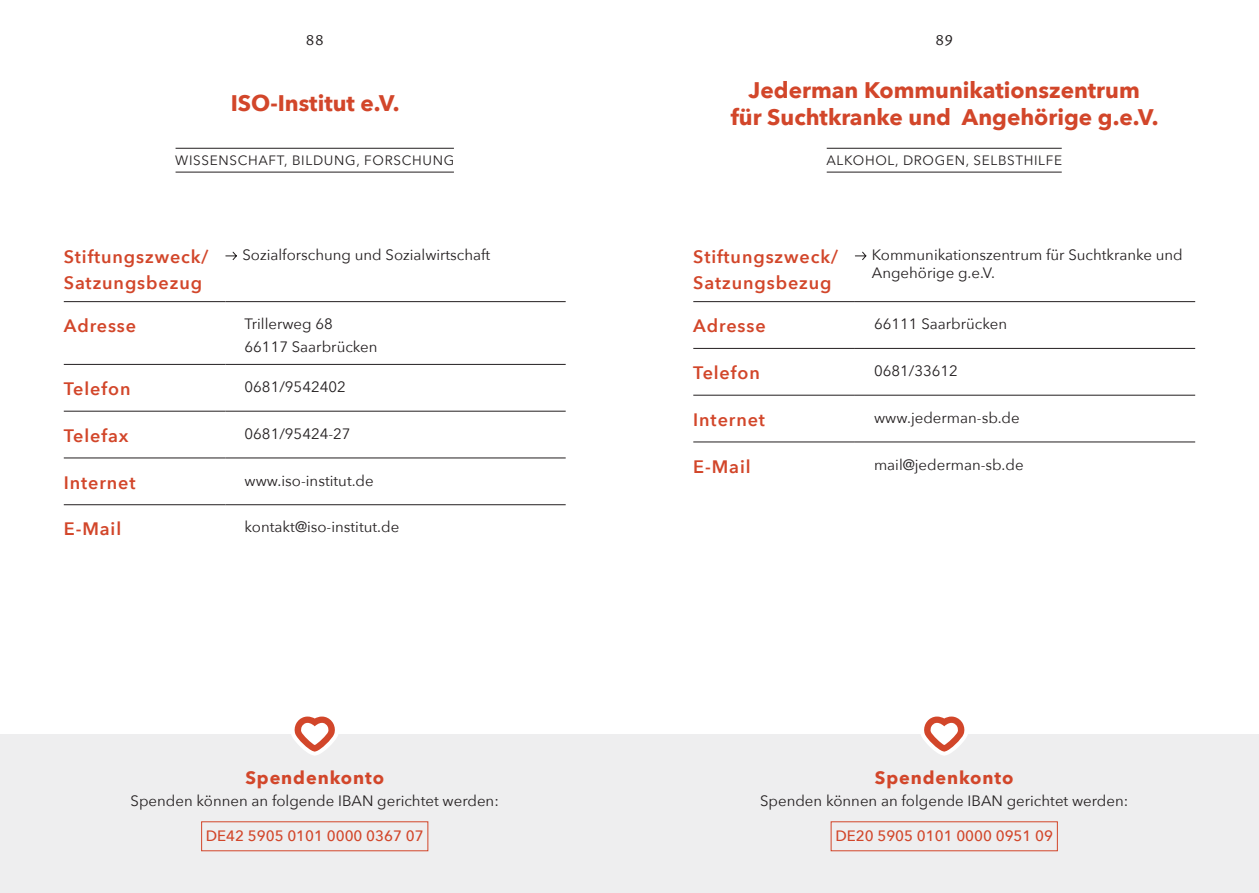
<style>
.page{position:relative;width:1259px;height:893px;background:#fff}
.page>*{position:absolute;margin:0;border:0;box-sizing:border-box;transform-origin:0 0}
.Vereinsname{font:700 22.5px/27px "Avenir Next";color:#d2462a;text-align:center}
.Tabelle_Head{font:600 18px "Avenir Next";letter-spacing:.05em;color:#d2462a}
.t1{font:700 18px "Avenir Next";letter-spacing:.05em;color:#d2462a}
.Tabelle_Copy{font:15px/18px "Avenir Next";color:#231f20}
.Spendenkonto_IBAN{font:500 15px "Avenir Next";color:#d2462a}
.t2{font:15px "Meta Pro Norm";color:#231f20}
.Kategorien{font:13.5px "Avenir Next";letter-spacing:.05em;color:#231f20}
</style>
<div class="page">
<div style="left:0;top:734px;width:1259px;height:159px;background:#eeeeef"></div>
<svg style="left:921px;top:716px;width:47px;height:40px"></svg>
<svg style="left:291px;top:716px;width:47px;height:40px"></svg>
<div style="left:201px;top:821px;width:227px;height:30px;border:1px solid #d2462a"></div>
<hr style="left:176px;top:148px;width:278px;height:1px;background:#231f20">
<hr style="left:176px;top:172px;width:278px;height:1px;background:#231f20">
<hr style="left:64px;top:301px;width:161px;height:1px;background:#231f20">
<hr style="left:64px;top:364px;width:161px;height:1px;background:#231f20">
<hr style="left:64px;top:411px;width:161px;height:1px;background:#231f20">
<hr style="left:64px;top:458px;width:161px;height:1px;background:#231f20">
<hr style="left:225px;top:301px;width:341px;height:1px;background:#231f20">
<hr style="left:225px;top:364px;width:341px;height:1px;background:#231f20">
<hr style="left:225px;top:411px;width:341px;height:1px;background:#231f20">
<hr style="left:225px;top:458px;width:341px;height:1px;background:#231f20">
<hr style="left:64px;top:504px;width:161px;height:1px;background:#231f20">
<hr style="left:225px;top:504px;width:341px;height:1px;background:#231f20">
<svg style="left:225px;top:251px;width:12px;height:9px"></svg>
<div style="left:830px;top:821px;width:227px;height:30px;border:1px solid #d2462a"></div>
<hr style="left:826px;top:148px;width:235px;height:1px;background:#231f20">
<hr style="left:826px;top:172px;width:235px;height:1px;background:#231f20">
<hr style="left:693px;top:301px;width:162px;height:1px;background:#231f20">
<hr style="left:693px;top:348px;width:162px;height:1px;background:#231f20">
<hr style="left:693px;top:395px;width:162px;height:1px;background:#231f20">
<hr style="left:855px;top:301px;width:340px;height:1px;background:#231f20">
<hr style="left:855px;top:348px;width:340px;height:1px;background:#231f20">
<hr style="left:855px;top:395px;width:340px;height:1px;background:#231f20">
<hr style="left:693px;top:442px;width:162px;height:1px;background:#231f20">
<hr style="left:855px;top:442px;width:340px;height:1px;background:#231f20">
<svg style="left:855px;top:251px;width:12px;height:9px"></svg>
<p class="t2" style="left:306px;top:29px;width:20px">88</p>
<p class="t2" style="left:935px;top:29px;width:19px">89</p>
<p class="Vereinsname" style="left:231px;top:89px;width:170px">ISO-Institut e.V.</p>
<p class="Kategorien" style="left:175px;top:149px;width:280px">WISSENSCHAFT, BILDUNG, FORSCHUNG</p>
<p class="Tabelle_Head" style="left:64px;top:241px;width:146px">Stiftungszweck/</p>
<p class="Tabelle_Head" style="left:64px;top:267px;width:140px">Satzungsbezug</p>
<p class="Tabelle_Copy" style="left:242px;top:245px;width:249px">Sozialforschung und Sozialwirtschaft</p>
<p class="Tabelle_Head" style="left:64px;top:311px;width:74px">Adresse</p>
<p class="Tabelle_Copy" style="left:244px;top:315px;width:90px">Trillerweg 68</p>
<p class="Tabelle_Copy" style="left:244px;top:337px;width:134px">66117 Saarbrücken</p>
<p class="Tabelle_Head" style="left:64px;top:373px;width:68px">Telefon</p>
<p class="Tabelle_Copy" style="left:244px;top:377px;width:103px">0681/9542402</p>
<p class="Tabelle_Head" style="left:64px;top:420px;width:66px">Telefax</p>
<p class="Tabelle_Copy" style="left:244px;top:424px;width:108px">0681/95424-27</p>
<p class="Tabelle_Head" style="left:64px;top:467px;width:73px">Internet</p>
<p class="Tabelle_Copy" style="left:244px;top:471px;width:131px">www.iso-institut.de</p>
<p class="Tabelle_Head" style="left:64px;top:514px;width:59px">E-Mail</p>
<p class="Tabelle_Copy" style="left:244px;top:518px;width:156px">kontakt@iso-institut.de</p>
<p class="t1" style="left:245px;top:762px;width:140px">Spendenkonto</p>
<p class="Tabelle_Copy" style="left:131px;top:791px;width:370px">Spenden können an folgende IBAN gerichtet werden:</p>
<p class="Spendenkonto_IBAN" style="left:206px;top:823px;width:219px">DE42 5905 0101 0000 0367 07</p>
<p class="Vereinsname" style="left:731px;top:76px;width:429px">Jederman Kommunikationszentrum für Suchtkranke und Angehörige g.e.V.</p>
<p class="Kategorien" style="left:826px;top:149px;width:237px">ALKOHOL, DROGEN, SELBSTHILFE</p>
<p class="Tabelle_Head" style="left:693px;top:241px;width:146px">Stiftungszweck/</p>
<p class="Tabelle_Head" style="left:693px;top:267px;width:140px">Satzungsbezug</p>
<p class="Tabelle_Copy" style="left:872px;top:245px;width:312px">Kommunikationszentrum für Suchtkranke und<br>Angehörige g.e.V.</p>
<p class="Tabelle_Head" style="left:693px;top:311px;width:74px">Adresse</p>
<p class="Tabelle_Copy" style="left:874px;top:315px;width:134px">66111 Saarbrücken</p>
<p class="Tabelle_Head" style="left:693px;top:357px;width:68px">Telefon</p>
<p class="Tabelle_Copy" style="left:874px;top:361px;width:85px">0681/33612</p>
<p class="Tabelle_Head" style="left:693px;top:404px;width:73px">Internet</p>
<p class="Tabelle_Copy" style="left:874px;top:408px;width:147px">www.jederman-sb.de</p>
<p class="Tabelle_Head" style="left:693px;top:451px;width:59px">E-Mail</p>
<p class="Tabelle_Copy" style="left:874px;top:455px;width:151px">mail@jederman-sb.de</p>
<p class="t1" style="left:875px;top:762px;width:140px">Spendenkonto</p>
<p class="Tabelle_Copy" style="left:760px;top:791px;width:370px">Spenden können an folgende IBAN gerichtet werden:</p>
<p class="Spendenkonto_IBAN" style="left:835px;top:823px;width:219px">DE20 5905 0101 0000 0951 09</p>
</div>
